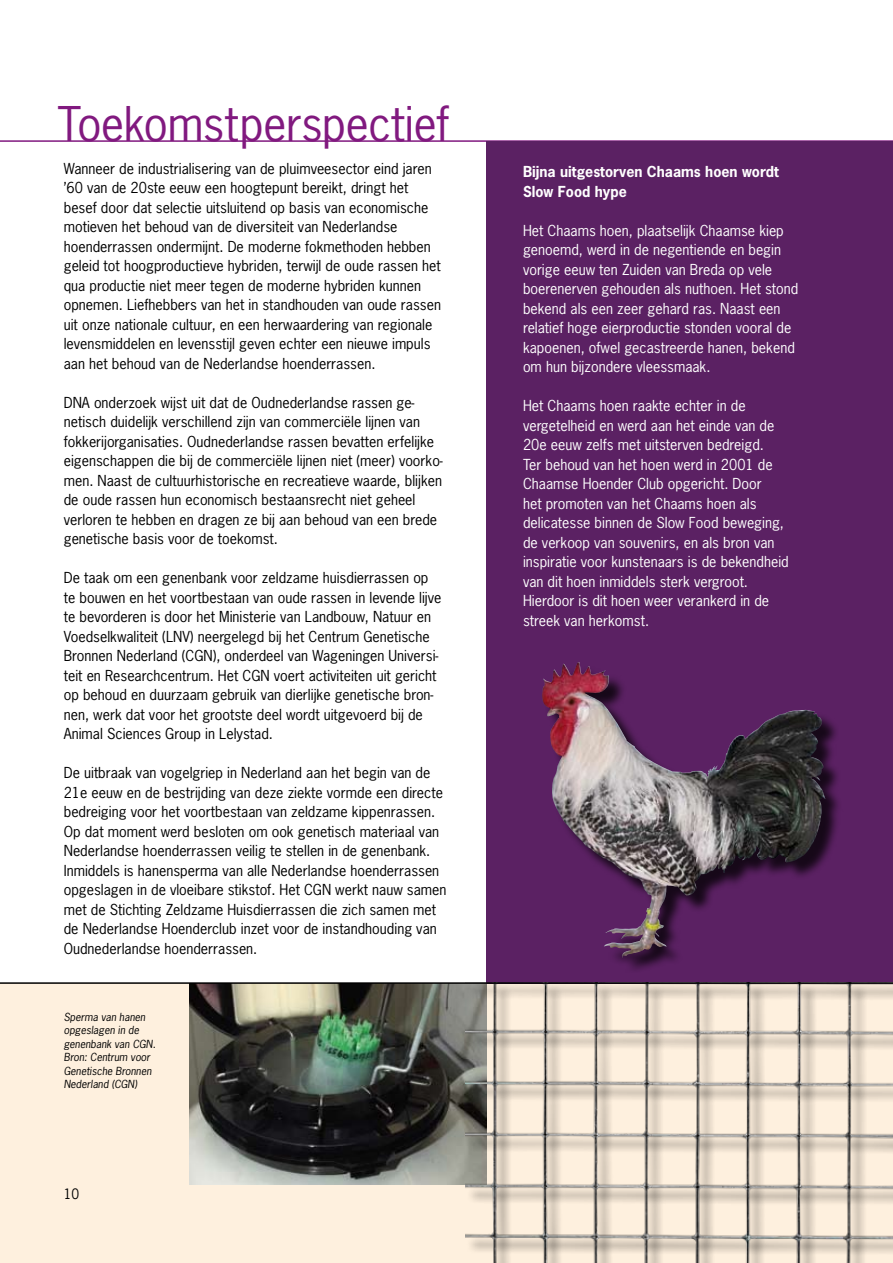
<style>
.page{position:relative;width:893px;height:1263px;background:#fff}
.page>*{position:absolute;margin:0;border:0;box-sizing:border-box;transform-origin:0 0}
.t1{font:45px "News Gothic";letter-spacing:-.005em;color:#81197f}
.t2{font:14.25px/19.5px "News Gothic";color:#000}
.t3{font:14.25px/19.5px "News Gothic";color:#fff}
.t4{font:700 14.25px/19.5px "News Gothic";color:#fff}
.t5{font:13.5px "News Gothic";color:#000}
.t6{font:italic 10.5px/13.5px "News Gothic Std";color:#000}
</style>
<div class="page">
<div style="left:0;top:983px;width:893px;height:280px;background:#fef0de"></div>
<hr style="left:0;top:140px;width:893px;height:2px;background:#81197f">
<img style="left:189px;top:984px;width:276px;height:200px">
<div style="left:486px;top:141px;width:407px;height:842px;background:#5b2163"></div>
<img style="left:465px;top:984px;width:428px;height:279px">
<hr style="left:0;top:982px;width:893px;height:2px;background:#000">
<div style="left:544px;top:664px;width:320px;height:308px;background:#000;opacity:.75"></div>
<img style="left:542px;top:662px;width:110px;height:281px">
<h1 class="t1" style="left:57px;top:95px;width:394px">Toekomstperspectief</h1>
<p class="t2" style="left:64px;top:159px;width:379px">Wanneer de industrialisering van de pluimveesector eind jaren ’60 van de 20ste eeuw een hoogtepunt bereikt, dringt het besef door dat selectie uitsluitend op basis van economische motieven het behoud van de diversiteit van Nederlandse hoenderrassen ondermijnt. De moderne fokmethoden hebben geleid tot hoogproductieve hybriden, terwijl de oude rassen het qua productie niet meer tegen de moderne hybriden kunnen opnemen. Liefhebbers van het in standhouden van oude rassen uit onze nationale cultuur, en een herwaardering van regionale levensmiddelen en levensstijl geven echter een nieuwe impuls aan het behoud van de Nederlandse hoenderrassen.</p>
<p class="t2" style="left:64px;top:393px;width:381px">DNA onderzoek wijst uit dat de Oudnederlandse rassen ge&shy;netisch duidelijk verschillend zijn van commerciële lijnen van fokkerijorganisaties. Oudnederlandse rassen bevatten erfelijke eigenschappen die bij de commerciële lijnen niet (meer) voorko&shy;men. Naast de cultuurhistorische en recreatieve waarde, blijken de oude rassen hun economisch bestaansrecht niet geheel verloren te hebben en dragen ze bij aan behoud van een brede genetische basis voor de toekomst.</p>
<p class="t2" style="left:64px;top:568px;width:379px">De taak om een genenbank voor zeldzame huisdierrassen op te bouwen en het voortbestaan van oude rassen in levende lijve te bevorderen is door het Ministerie van Landbouw, Natuur en Voedselkwaliteit (LNV) neergelegd bij het Centrum Genetische Bronnen Nederland (CGN), onderdeel van Wageningen Universi&shy;teit en Researchcentrum. Het CGN voert activiteiten uit gericht op behoud en duurzaam gebruik van dierlijke genetische bron&shy;nen, werk dat voor het grootste deel wordt uitgevoerd bij de Animal Sciences Group in Lelystad.</p>
<p class="t2" style="left:64px;top:763px;width:384px">De uitbraak van vogelgriep in Nederland aan het begin van de 21e eeuw en de bestrijding van deze ziekte vormde een directe bedreiging voor het voortbestaan van zeldzame kippenrassen.<br>Op dat moment werd besloten om ook genetisch materiaal van Nederlandse hoenderrassen veilig te stellen in de genenbank.<br>Inmiddels is hanensperma van alle Nederlandse hoenderrassen opgeslagen in de vloeibare stikstof. Het CGN werkt nauw samen met de Stichting Zeldzame Huisdierrassen die zich samen met de Nederlandse Hoenderclub inzet voor de instandhouding van Oudnederlandse hoenderrassen.</p>
<p class="t6" style="left:64px;top:1010px;width:94px">Sperma van hanen opgeslagen in de genenbank van CGN.<br>Bron: Centrum voor<br>Genetische Bronnen<br>Nederland (CGN)</p>
<p class="t5" style="left:64px;top:1185px;width:17px">10</p>
<p class="t4" style="left:523px;top:162px;width:257px">Bijna uitgestorven Chaams hoen wordt<br>Slow Food hype</p>
<p class="t3" style="left:523px;top:220px;width:277px">Het Chaams hoen, plaatselijk Chaamse kiep genoemd, werd in de negentiende en begin vorige eeuw ten Zuiden van Breda op vele boerenerven gehouden als nuthoen. Het stond bekend als een zeer gehard ras. Naast een relatief hoge eierproductie stonden vooral de kapoenen, ofwel gecastreerde hanen, bekend om hun bijzondere vleessmaak.</p>
<p class="t3" style="left:523px;top:396px;width:267px">Het Chaams hoen raakte echter in de vergetelheid en werd aan het einde van de 20e eeuw zelfs met uitsterven bedreigd.<br>Ter behoud van het hoen werd in 2001 de Chaamse Hoender Club opgericht. Door<br>het promoten van het Chaams hoen als delicatesse binnen de Slow Food beweging, de verkoop van souvenirs, en als bron van inspiratie voor kunstenaars is de bekendheid van dit hoen inmiddels sterk vergroot.<br>Hierdoor is dit hoen weer verankerd in de streek van herkomst.</p>
</div>
